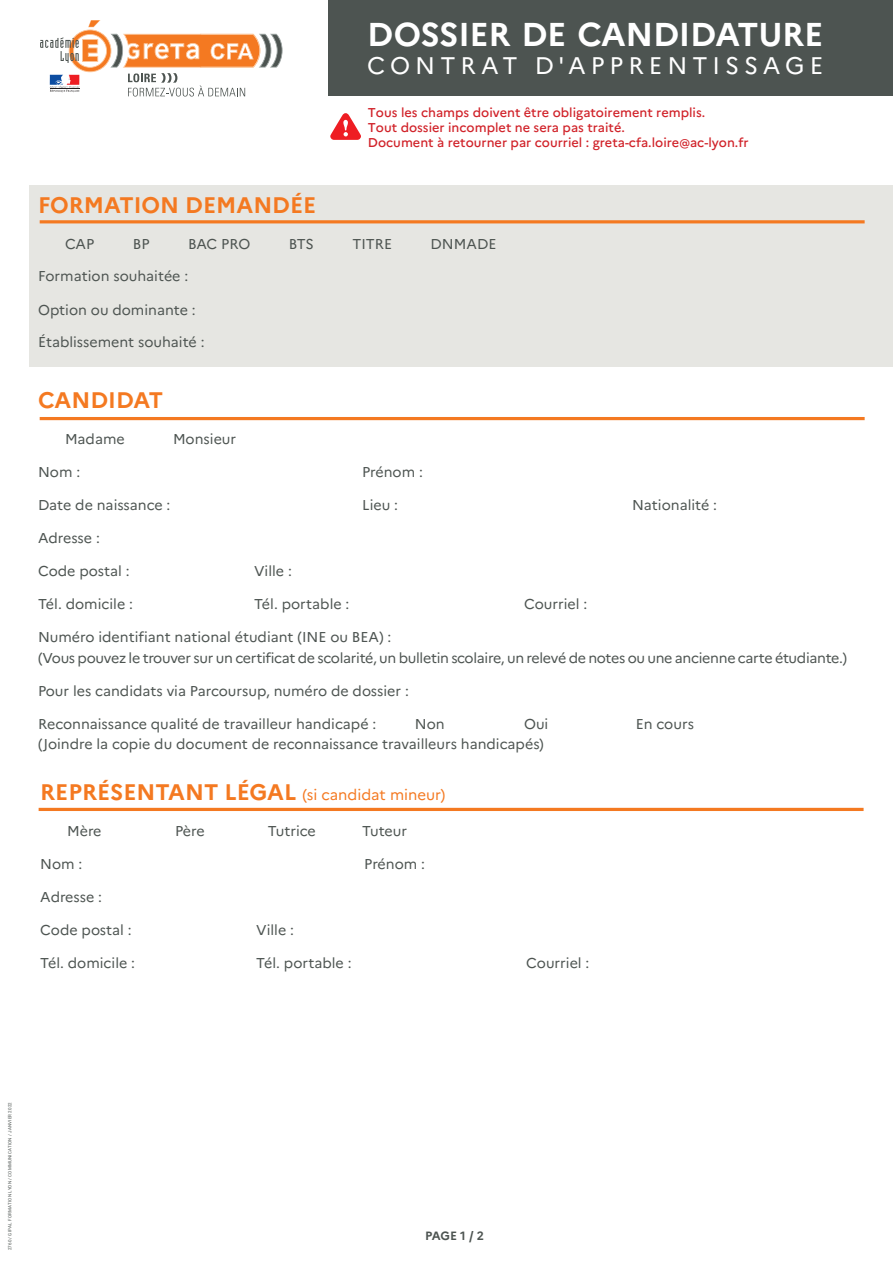
<style>
.page{position:relative;width:893px;height:1263px;background:#fff}
.page>*{position:absolute;margin:0;border:0;box-sizing:border-box;transform-origin:0 0}
.t1{font:700 33px "Marianne";letter-spacing:-.01em;color:#fff}
.t2{font:24px "Marianne";letter-spacing:.21em;color:#fff}
.t3{font:700 22.5px "Marianne";color:#f47921}
.t4{font:15px "Marianne";color:#f47921}
.t5{font:14.25px "Marianne";color:#4d5451}
.t6{font:14.25px/20.7px "Marianne";letter-spacing:-.02em;color:#4d5451}
.t7{font:500 12.75px/14.9px "Marianne";color:#d1232a}
.t8{font:700 12px "Marianne";color:#4d5451}
.t9{font:4.5px "Roboto";letter-spacing:.045em;color:#4d5451}
.s1{font-weight:700;font-size:22.5px}
</style>
<div class="page">
<div style="left:329px;top:0;width:564px;height:96px;background:#4d5451"></div>
<div style="left:30px;top:185px;width:863px;height:182px;background:#e6e6e2"></div>
<svg style="left:330px;top:113px;width:31px;height:27px"></svg>
<svg style="left:40px;top:20px;width:243px;height:77px"></svg>
<hr style="left:40px;top:220px;width:825px;height:3px;background:#f47921">
<hr style="left:40px;top:417px;width:825px;height:3px;background:#f47921">
<hr style="left:39px;top:808px;width:825px;height:3px;background:#f47921">
<h1 class="t1" style="left:367px;top:14px;width:457px">DOSSIER DE CANDIDATURE</h1>
<h2 class="t2" style="left:367px;top:51px;width:457px">CONTRAT D'APPRENTISSAGE</h2>
<p class="t7" style="left:368px;top:105px;width:382px">Tous les champs doivent être obligatoirement remplis.<br>Tout dossier incomplet ne sera pas traité.<br>Document à retourner par courriel : greta-cfa.loire@ac-lyon.fr</p>
<h3 class="t3" style="left:38px;top:192px;width:280px">FORMATION DEMANDÉE</h3>
<p class="t5" style="left:65px;top:235px;width:31px">CAP</p>
<p class="t5" style="left:133px;top:235px;width:18px">BP</p>
<p class="t5" style="left:188px;top:235px;width:64px">BAC PRO</p>
<p class="t5" style="left:289px;top:235px;width:27px">BTS</p>
<p class="t5" style="left:352px;top:235px;width:41px">TITRE</p>
<p class="t5" style="left:431px;top:235px;width:67px">DNMADE</p>
<p class="t5" style="left:38px;top:268px;width:152px">Formation souhaitée :</p>
<p class="t5" style="left:38px;top:301px;width:159px">Option ou dominante :</p>
<p class="t5" style="left:38px;top:334px;width:168px">Établissement souhaité :</p>
<h3 class="t3" style="left:38px;top:386px;width:127px">CANDIDAT</h3>
<p class="t5" style="left:65px;top:430px;width:61px">Madame</p>
<p class="t5" style="left:173px;top:430px;width:65px">Monsieur</p>
<p class="t5" style="left:38px;top:463px;width:44px">Nom :</p>
<p class="t5" style="left:362px;top:463px;width:62px">Prénom :</p>
<p class="t5" style="left:38px;top:496px;width:134px">Date de naissance :</p>
<p class="t5" style="left:362px;top:496px;width:37px">Lieu :</p>
<p class="t5" style="left:632px;top:496px;width:86px">Nationalité :</p>
<p class="t5" style="left:38px;top:529px;width:63px">Adresse :</p>
<p class="t5" style="left:38px;top:562px;width:93px">Code postal :</p>
<p class="t5" style="left:254px;top:562px;width:39px">Ville :</p>
<p class="t5" style="left:38px;top:595px;width:96px">Tél. domicile :</p>
<p class="t5" style="left:254px;top:595px;width:97px">Tél. portable :</p>
<p class="t5" style="left:524px;top:595px;width:65px">Courriel :</p>
<p class="t6" style="left:38px;top:626px;width:811px">Numéro identifiant national étudiant (INE ou BEA) :<br>(Vous pouvez le trouver sur un certificat de scolarité, un bulletin scolaire, un relevé de notes ou une ancienne carte étudiante.)</p>
<p class="t5" style="left:38px;top:682px;width:372px">Pour les candidats via Parcoursup, numéro de dossier :</p>
<p class="t5" style="left:38px;top:715px;width:340px">Reconnaissance qualité de travailleur handicapé :</p>
<p class="t5" style="left:415px;top:715px;width:31px">Non</p>
<p class="t5" style="left:524px;top:715px;width:26px">Oui</p>
<p class="t5" style="left:636px;top:715px;width:60px">En cours</p>
<p class="t5" style="left:38px;top:735px;width:507px">(Joindre la copie du document de reconnaissance travailleurs handicapés)</p>
<p class="t4" style="left:40px;top:786px;width:407px"><span class="s1">REPRÉSENTANT LÉGAL</span> (si candidat mineur)</p>
<p class="t5" style="left:67px;top:822px;width:36px">Mère</p>
<p class="t5" style="left:175px;top:822px;width:31px">Père</p>
<p class="t5" style="left:268px;top:822px;width:50px">Tutrice</p>
<p class="t5" style="left:362px;top:822px;width:47px">Tuteur</p>
<p class="t5" style="left:40px;top:855px;width:44px">Nom :</p>
<p class="t5" style="left:364px;top:855px;width:62px">Prénom :</p>
<p class="t5" style="left:40px;top:888px;width:63px">Adresse :</p>
<p class="t5" style="left:40px;top:921px;width:93px">Code postal :</p>
<p class="t5" style="left:256px;top:921px;width:39px">Ville :</p>
<p class="t5" style="left:40px;top:954px;width:96px">Tél. domicile :</p>
<p class="t5" style="left:256px;top:954px;width:97px">Tél. portable :</p>
<p class="t5" style="left:526px;top:954px;width:65px">Courriel :</p>
<p class="t9" style="left:7px;top:1250px;width:150px;rotate:-90deg">2760 / GIPAL FORMATION LYON / COMMUNICATION / JANVIER 2022</p>
<p class="t8" style="left:425px;top:1229px;width:60px">PAGE 1 / 2</p>
</div>
